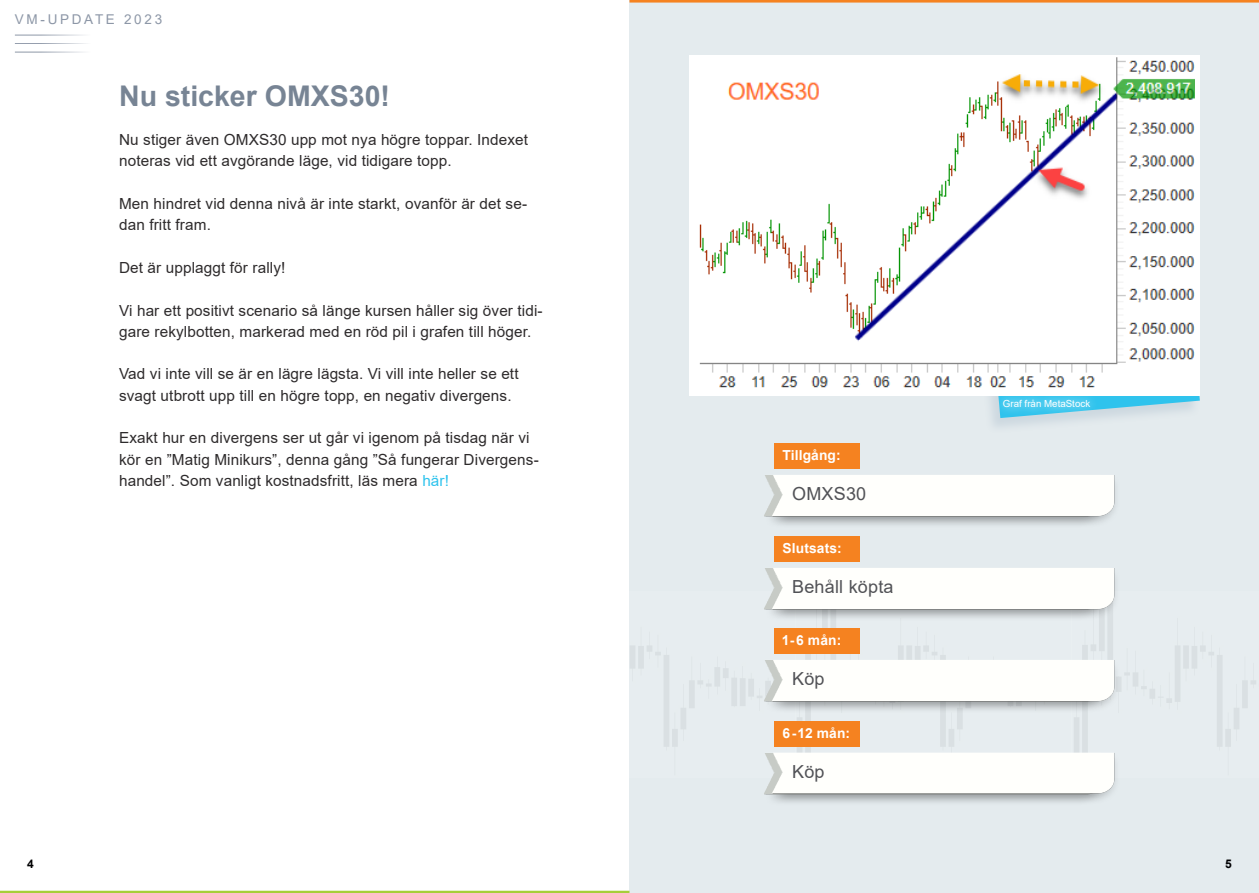
<style>
.page{position:relative;width:1259px;height:893px;background:#fff}
.page>*{position:absolute;margin:0;border:0;box-sizing:border-box;transform-origin:0 0}
.RUBBE_2020{font:700 28.5px "Arial";color:#778494}
.TABELLTEXT_2020{font:18px "Arial";letter-spacing:.01em;color:#515256}
.BRÖD_2020{font:15.3px/21.3px "Arial";letter-spacing:.01em;color:#2e2b2c}
.t1{font:700 13.8px "Arial";letter-spacing:.01em;color:#fff}
.t2{font:13.5px "Arial";letter-spacing:.2em;color:#8d97a7}
.PAG{font:700 12px "Arial";color:#000002}
.t3{font:9.75px "Arial";color:#fff}
.s1{color:#2fc3ed}
</style>
<div class="page">
<div style="left:629px;top:0;width:630px;height:893px;background:#e4ebee"></div>
<img style="left:630px;top:628px;width:626px;height:118px">
<div style="left:977px;top:306px;width:223px;height:128px;background:#89a2b7;opacity:.25"></div>
<svg style="left:992px;top:395px;width:207px;height:23px"></svg>
<div style="left:994px;top:391px;width:104px;height:25px;background:#fff;opacity:.75"></div>
<div style="left:774px;top:721px;width:85px;height:25px;background:#f58220"></div>
<div style="left:774px;top:628px;width:85px;height:26px;background:#f58220"></div>
<div style="left:774px;top:536px;width:85px;height:25px;background:#f58220"></div>
<div style="left:774px;top:443px;width:85px;height:26px;background:#f58220"></div>
<hr style="left:15px;top:35px;width:115px;height:1px;background:#8d97a7">
<hr style="left:15px;top:43px;width:115px;height:1px;background:#8d97a7">
<hr style="left:15px;top:52px;width:115px;height:1px;background:#8d97a7">
<img style="left:747px;top:641px;width:8px;height:80px">
<hr style="left:629px;top:0;width:630px;height:3px;background:#f58220">
<hr style="left:0;top:891px;width:629px;height:2px;background:#a6ce39">
<img style="left:755px;top:733px;width:371px;height:70px">
<img style="left:755px;top:641px;width:371px;height:80px">
<img style="left:764px;top:548px;width:352px;height:80px">
<img style="left:764px;top:456px;width:352px;height:69px">
<img style="left:689px;top:56px;width:505px;height:336px">
<p class="t2" style="left:15px;top:10px;width:149px">VM-UPDATE 2023</p>
<p class="RUBBE_2020" style="left:119px;top:76px;width:272px">Nu sticker OMXS30!</p>
<p class="BRÖD_2020" style="left:119px;top:129px;width:410px">Nu stiger även OMXS30 upp mot nya högre toppar. Indexet noteras vid ett avgörande läge, vid tidigare topp.</p>
<p class="BRÖD_2020" style="left:119px;top:193px;width:409px">Men hindret vid denna nivå är inte starkt, ovanför är det se&shy;dan fritt fram.</p>
<p class="BRÖD_2020" style="left:119px;top:257px;width:168px">Det är upplaggt för rally!</p>
<p class="BRÖD_2020" style="left:119px;top:299px;width:425px">Vi har ett positivt scenario så länge kursen håller sig över tidi&shy;gare rekylbotten, markerad med en röd pil i grafen till höger.</p>
<p class="BRÖD_2020" style="left:119px;top:363px;width:401px">Vad vi inte vill se är en lägre lägsta. Vi vill inte heller se ett svagt utbrott upp till en högre topp, en negativ divergens.</p>
<p class="BRÖD_2020" style="left:119px;top:427px;width:421px">Exakt hur en divergens ser ut går vi igenom på tisdag när vi kör en ”Matig Minikurs”, denna gång ”Så fungerar Divergens&shy;handel”. Som vanligt kostnadsfritt, läs mera <span class="s1">här!</span></p>
<p class="t1" style="left:782px;top:445px;width:60px">Tillgång:</p>
<p class="TABELLTEXT_2020" style="left:792px;top:482px;width:76px">OMXS30</p>
<p class="t1" style="left:782px;top:538px;width:61px">Slutsats:</p>
<p class="TABELLTEXT_2020" style="left:792px;top:574px;width:103px">Behåll köpta</p>
<p class="t1" style="left:782px;top:631px;width:61px">1-6 mån:</p>
<p class="TABELLTEXT_2020" style="left:792px;top:667px;width:34px">Köp</p>
<p class="t1" style="left:782px;top:723px;width:69px">6-12 mån:</p>
<p class="TABELLTEXT_2020" style="left:792px;top:759px;width:34px">Köp</p>
<p class="t3" style="left:1003px;top:397px;width:89px">Graf från MetaStock</p>
<p class="PAG" style="left:27px;top:856px;width:8px">4</p>
<p class="PAG" style="left:1225px;top:856px;width:8px">5</p>
</div>
